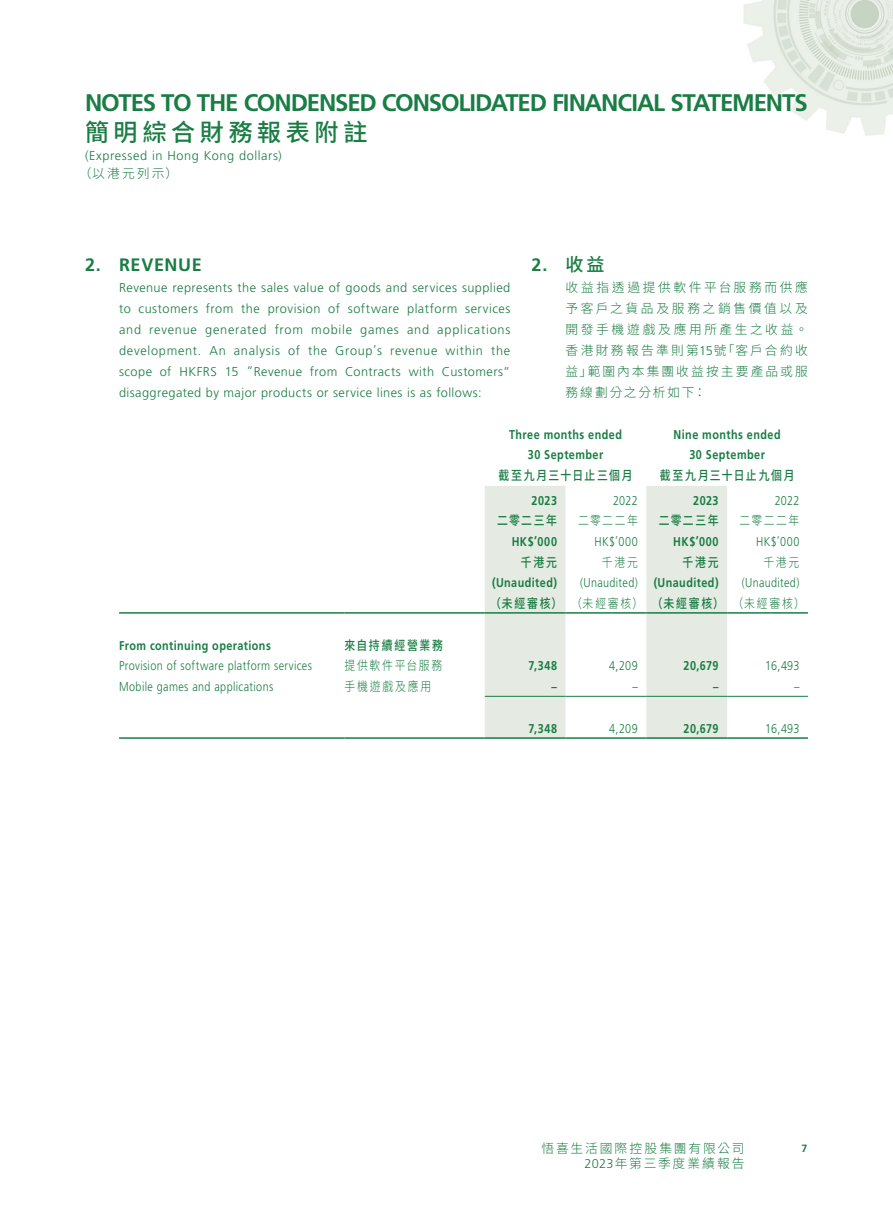
<style>
.page{position:relative;width:893px;height:1212px;background:#fff}
.page>*{position:absolute;margin:0;border:0;box-sizing:border-box;transform-origin:0 0}
.t1{font:700 24px "Frutiger LT Std";letter-spacing:-.05em;color:#1a7d45}
.t2{font:500 24px "Source Han Sans TC";letter-spacing:.195em;color:#1a7d45}
.t3{font:700 18px "Frutiger LT Std";letter-spacing:.035em;color:#1a7d45}
.t4{font:300 12.75px/21px "Frutiger LT Std";letter-spacing:.035em;color:#1a7d45;text-align:justify}
.t5{font:300 12.75px "Frutiger LT Std";letter-spacing:.035em;color:#1a7d45;scale:.85 1}
.t6{font:700 12.75px/20.5px "Frutiger LT Std";letter-spacing:.04em;color:#1a7d45;text-align:center;scale:.85 1}
.t7{font:300 12.75px/21px "Source Han Sans TC";letter-spacing:.16em;color:#1a7d45;text-align:right}
.t8{font:500 12.75px "Source Han Sans TC";letter-spacing:.16em;color:#1a7d45;scale:.85 1}
.t9{font:300 12.75px "Source Han Sans TC";letter-spacing:.16em;color:#1a7d45;scale:.85 1}
.t10{font:500 12.75px "Source Han Sans TC";letter-spacing:.14em;color:#1a7d45;scale:.85 1}
.t11{font:700 10.5px "Frutiger LT Std";color:#1a7d45}
.s1{font-family:"Source Han Sans TC";font-weight:500}
.s2{font-family:"Frutiger LT Std"}
.s3{font-weight:700}
.s4{font-weight:300}
</style>
<div class="page">
<img style="left:484px;top:0;width:409px;height:697px">
<svg style="left:485px;top:486px;width:242px;height:251px;fill:#e5ebe2"></svg>
<hr style="left:119px;top:612px;width:225px;height:2px;background:#1a7d45">
<hr style="left:344px;top:612px;width:141px;height:2px;background:#1a7d45">
<hr style="left:485px;top:612px;width:81px;height:2px;background:#1a7d45">
<hr style="left:566px;top:612px;width:80px;height:2px;background:#1a7d45">
<hr style="left:646px;top:612px;width:81px;height:2px;background:#1a7d45">
<hr style="left:727px;top:612px;width:81px;height:2px;background:#1a7d45">
<hr style="left:485px;top:696px;width:81px;height:1px;background:#1a7d45">
<hr style="left:566px;top:696px;width:80px;height:1px;background:#1a7d45">
<hr style="left:646px;top:696px;width:81px;height:1px;background:#1a7d45">
<hr style="left:727px;top:696px;width:81px;height:1px;background:#1a7d45">
<hr style="left:119px;top:737px;width:225px;height:2px;background:#1a7d45">
<hr style="left:344px;top:737px;width:141px;height:2px;background:#1a7d45">
<hr style="left:485px;top:737px;width:81px;height:2px;background:#1a7d45">
<hr style="left:566px;top:737px;width:80px;height:2px;background:#1a7d45">
<hr style="left:646px;top:737px;width:81px;height:2px;background:#1a7d45">
<hr style="left:727px;top:737px;width:81px;height:2px;background:#1a7d45">
<h1 class="t1" style="left:85px;top:89px;width:724px">NOTES TO THE CONDENSED CONSOLIDATED FINANCIAL STATEMENTS</h1>
<h1 class="t2" style="left:85px;top:119px;width:284px">簡明綜合財務報表附註</h1>
<p class="t4" style="left:85px;top:146px;width:198px">(Expressed in Hong Kong dollars)</p>
<p class="t7" style="left:79px;top:164px;width:101px">（以港元列示）</p>
<h2 class="t3" style="left:531px;top:254px;width:75px">2. <span class="s1">收益</span></h2>
<p class="t7" style="left:566px;top:277px;width:244px;text-align:justify">收益指透過提供軟件平台服務而供應予客戶之貨品及服務之銷售價值以及開發手機遊戲及應用所產生之收益。香港財務報告準則第<span class="s2">15</span>號「客戶合約收益」範圍內本集團收益按主要產品或服務線劃分之分析如下：</p>
<h2 class="t3" style="left:85px;top:254px;width:118px">2. REVENUE</h2>
<p class="t4" style="left:119px;top:277px;width:393px">Revenue represents the sales value of goods and services supplied to customers from the provision of software platform services and revenue generated from mobile games and applications development. An analysis of the Group’s revenue within the scope of HKFRS 15 “Revenue from Contracts with Customers” disaggregated by major products or service lines is as follows:</p>
<p class="t6" style="left:509px;top:424px;width:134px">Three months ended<br>30 September</p>
<p class="t6" style="left:674px;top:424px;width:127px">Nine months ended<br>30 September</p>
<p class="t10" style="left:498px;top:468px;width:160px">截至九月三十日止三個月</p>
<p class="t8" style="left:660px;top:468px;width:160px">截至九月三十日止九個月</p>
<p class="t6" style="left:532px;top:490px;width:31px">2023</p>
<p class="t5" style="left:613px;top:493px;width:31px">2022</p>
<p class="t6" style="left:693px;top:490px;width:31px">2023</p>
<p class="t5" style="left:775px;top:493px;width:31px">2022</p>
<p class="t8" style="left:497px;top:514px;width:72px">二零二三年</p>
<p class="t9" style="left:578px;top:514px;width:72px">二零二二年</p>
<p class="t8" style="left:659px;top:514px;width:72px">二零二三年</p>
<p class="t9" style="left:740px;top:514px;width:72px">二零二二年</p>
<p class="t6" style="left:512px;top:531px;width:55px">HK$’000</p>
<p class="t5" style="left:594px;top:534px;width:53px">HK$’000</p>
<p class="t6" style="left:673px;top:531px;width:55px">HK$’000</p>
<p class="t5" style="left:756px;top:534px;width:53px">HK$’000</p>
<p class="t8" style="left:521px;top:555px;width:44px">千港元</p>
<p class="t9" style="left:602px;top:555px;width:44px">千港元</p>
<p class="t8" style="left:682px;top:555px;width:44px">千港元</p>
<p class="t9" style="left:763px;top:555px;width:44px">千港元</p>
<p class="t6" style="left:492px;top:573px;width:78px">(Unaudited)</p>
<p class="t5" style="left:580px;top:576px;width:164px">(Unaudited) <span class="s3">(Unaudited)</span></p>
<p class="t5" style="left:742px;top:576px;width:69px">(Unaudited)</p>
<p class="t8" style="left:490px;top:596px;width:372px">（未經審核） <span class="s4">（未經審核）</span> （未經審核） <span class="s4">（未經審核）</span></p>
<p class="t6" style="left:119px;top:635px;width:180px">From continuing operations</p>
<p class="t8" style="left:344px;top:638px;width:117px">來自持續經營業務</p>
<p class="t5" style="left:119px;top:659px;width:228px">Provision of software platform services</p>
<p class="t9" style="left:344px;top:658px;width:117px">提供軟件平台服務</p>
<p class="t6" style="left:528px;top:656px;width:35px">7,348</p>
<p class="t5" style="left:609px;top:659px;width:35px">4,209</p>
<p class="t6" style="left:683px;top:656px;width:43px">20,679</p>
<p class="t5" style="left:765px;top:659px;width:42px">16,493</p>
<p class="t5" style="left:119px;top:679px;width:183px">Mobile games and applications</p>
<p class="t9" style="left:344px;top:679px;width:104px">手機遊戲及應用</p>
<p class="t6" style="left:552px;top:676px;width:8px">–</p>
<p class="t5" style="left:632px;top:679px;width:8px">–</p>
<p class="t6" style="left:713px;top:676px;width:8px">–</p>
<p class="t5" style="left:794px;top:679px;width:8px">–</p>
<p class="t6" style="left:528px;top:718px;width:35px">7,348</p>
<p class="t5" style="left:609px;top:721px;width:35px">4,209</p>
<p class="t6" style="left:683px;top:718px;width:43px">20,679</p>
<p class="t5" style="left:765px;top:721px;width:42px">16,493</p>
<p class="t7" style="left:542px;top:1141px;width:204px;line-height:15px">悟喜生活國際控股集團有限公司<br><span class="s2">2023</span>年第三季度業績報告</p>
<p class="t11" style="left:802px;top:1142px;width:7px">7</p>
</div>
